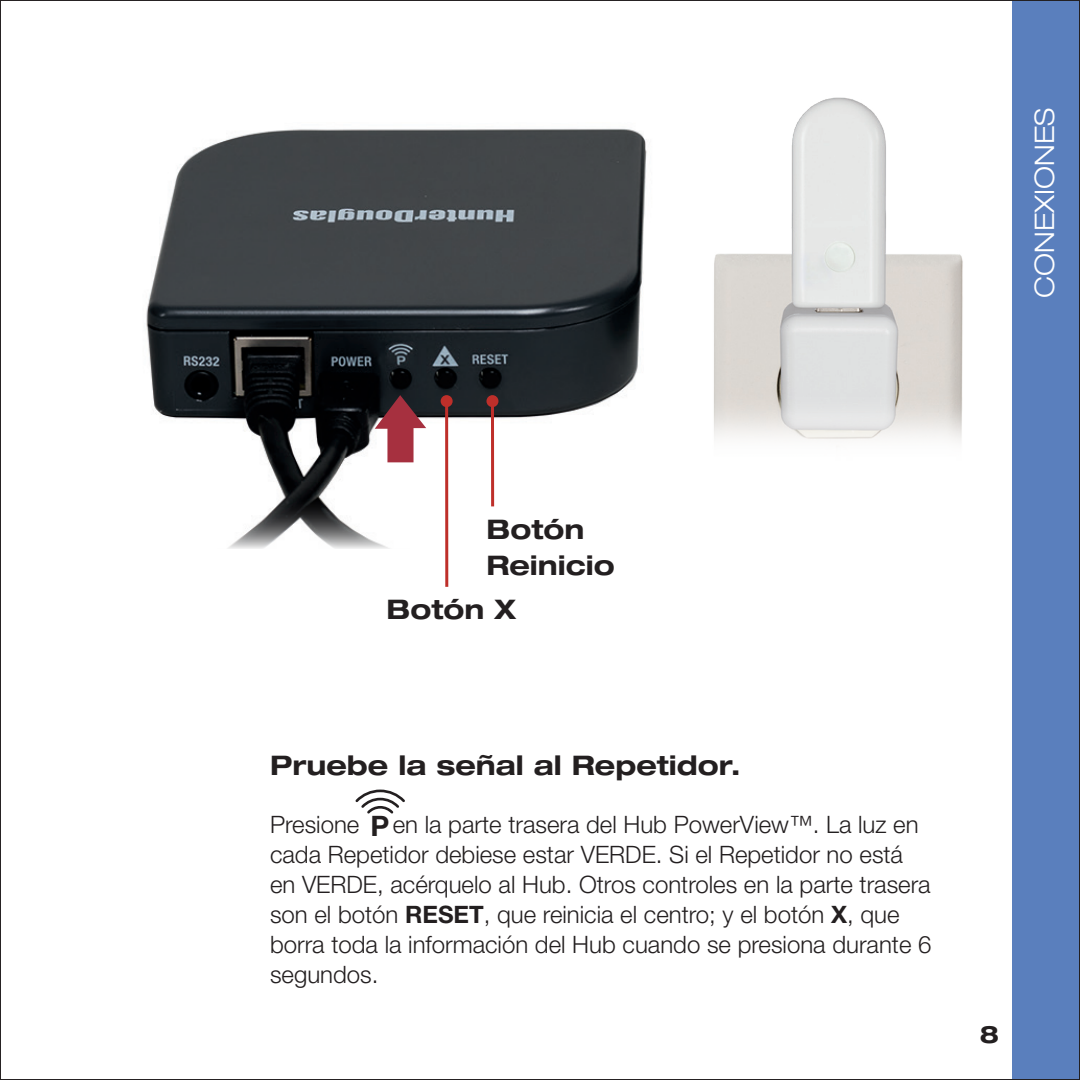
<style>
.page{position:relative;width:1080px;height:1080px;background:#fff}
.page>*{position:absolute;margin:0;border:0;box-sizing:border-box;transform-origin:0 0}
.t1{font:700 28.2px "Helvetica Neue LT Std";color:#231f20}
.t2{font:700 expanded 27px "Helvetica Neue LT Std";color:#231f20}
.t3{font:300 expanded 27px "Helvetica Neue LT Std";color:#fff}
.t4{font:300 24px/30px "Helvetica Neue LT Std";color:#231f20}
.t5{font:700 expanded 24px "Helvetica Neue LT Std";color:#231f20}
.s1{font-weight:700}
</style>
<div class="page">
<img style="left:146px;top:128px;width:501px;height:421px">
<img style="left:714px;top:97px;width:249px;height:344px">
<svg style="left:375px;top:395px;width:51px;height:67px"></svg>
<hr style="left:491px;top:401px;width:3px;height:105px;background:#be2f2a">
<div style="left:486px;top:395px;width:12px;height:12px;background:#be2f2a;border-radius:50%"></div>
<hr style="left:445px;top:401px;width:3px;height:186px;background:#be2f2a">
<div style="left:441px;top:395px;width:12px;height:12px;background:#be2f2a;border-radius:50%"></div>
<div style="left:1012px;top:0;width:68px;height:1080px;background:#5a7fbd"></div>
<svg style="left:355px;top:790px;width:50px;height:24px"></svg>
<p class="t3" style="left:1028px;top:298px;width:192px;rotate:-90deg">CONEXIONES</p>
<p class="t2" style="left:486px;top:513px;width:100px">Botón</p>
<p class="t2" style="left:486px;top:549px;width:130px">Reinicio</p>
<p class="t2" style="left:386px;top:592px;width:131px">Botón X</p>
<p class="t2" style="left:270px;top:749px;width:472px">Pruebe la señal al Repetidor.</p>
<p class="t4" style="left:270px;top:809px;width:91px">Presione</p>
<p class="t4" style="left:270px;top:809px;width:663px;text-indent:123px">en la parte trasera del Hub PowerView™. La luz en cada Repetidor debiese estar VERDE. Si el Repetidor no está en VERDE, acérquelo al Hub. Otros controles en la parte trasera son el botón <span class="s1">RESET</span>, que reinicia el centro; y el botón <span class="s1">X</span>, que borra toda la información del Hub cuando se presiona durante 6 segundos.</p>
<p class="t1" style="left:371px;top:809px;width:20px">P</p>
<p class="t5" style="left:980px;top:1020px;width:21px">8</p>
</div>
